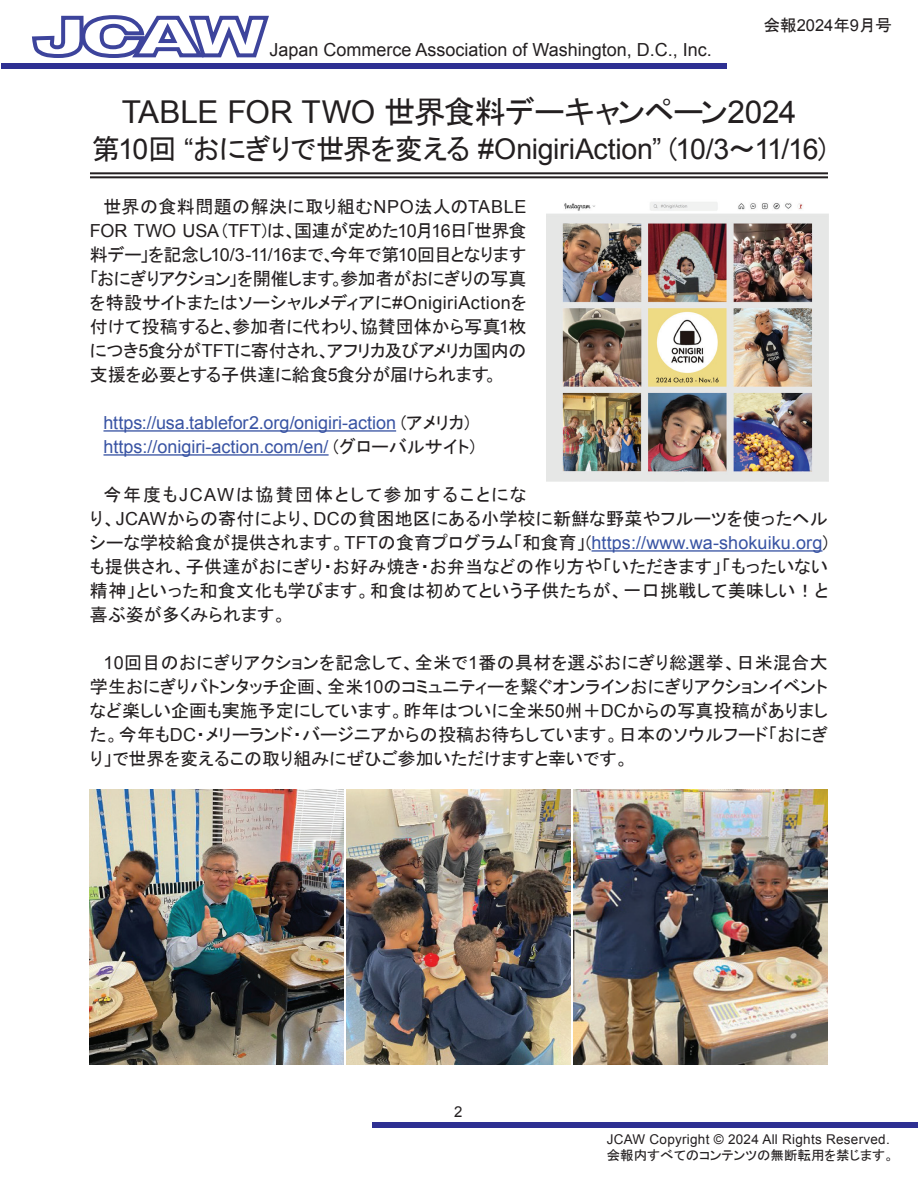
<style>
.page{position:relative;width:918px;height:1188px;background:#fff}
.page>*{position:absolute;margin:0;border:0;box-sizing:border-box;transform-origin:0 0}
.t1{font:31.5px "Arial";letter-spacing:-.01em;color:#231f20}
.t2{font:28.5px "Arial";letter-spacing:-.01em;color:#231f20}
.t3{font:18px/24px "MS P Gothic";letter-spacing:.015em;color:#231f20;text-align:justify}
.t4{font:18px/24px "Arial";color:#3853a3}
.t5{font:18px "Arial";color:#231f20}
.t6{font:16.5px "MS P Gothic";color:#231f20}
.t7{font:15px "Arial";color:#231f20}
.t8{font:13.5px "Arial";letter-spacing:.02em;color:#231f20}
.t9{font:13.5px "MS P Gothic";color:#231f20}
.s1{font-family:"Arial"}
.s2{font-family:"MS P Gothic"}
.s3{font-family:"MS P Gothic";color:#231f20}
.s4{font-family:"Arial";color:#3853a3}
</style>
<div class="page">
<div style="left:1px;top:63px;width:725px;height:6px;background:#2e3092"></div>
<div style="left:372px;top:1123px;width:545px;height:5px;background:#2e3092"></div>
<svg style="left:32px;top:15px;width:237px;height:43px"></svg>
<hr style="left:90px;top:172px;width:738px;height:2px;background:#231f20">
<hr style="left:90px;top:176px;width:738px;height:2px;background:#231f20">
<hr style="left:103px;top:430px;width:293px;height:2px;background:#3853a3">
<hr style="left:103px;top:454px;width:226px;height:2px;background:#3853a3">
<hr style="left:592px;top:550px;width:231px;height:2px;background:#3853a3">
<img style="left:547px;top:202px;width:281px;height:279px">
<img style="left:90px;top:789px;width:254px;height:276px">
<img style="left:574px;top:789px;width:254px;height:276px">
<img style="left:347px;top:789px;width:224px;height:276px">
<p class="t5" style="left:269px;top:38px;width:444px">Japan Commerce Association of Washington, D.C., Inc.</p>
<p class="t6" style="left:764px;top:17px;width:130px">会報<span class="s1">2024</span>年<span class="s1">9</span>月号</p>
<h1 class="t1" style="left:122px;top:92px;width:676px">TABLE FOR TWO <span class="s2">世界食料デーキャンペーン</span>2024</h1>
<h2 class="t2" style="left:92px;top:131px;width:736px"><span class="s2">第</span>10<span class="s2">回</span> “<span class="s2">おにぎりで世界を変える</span> #OnigiriAction” <span class="s2">(</span>10/3<span class="s2">〜</span>11/16<span class="s2">)</span></h2>
<p class="t3" style="left:103px;top:195px;width:424px">世界の食料問題の解決に取り組む<span class="s1">NPO</span>法人の<span class="s1">TABLE</span></p>
<p class="t5" style="left:90px;top:219px;width:438px">FOR TWO USA <span class="s2">(</span>TFT<span class="s2">)は、国連が定めた</span>10<span class="s2">月</span>16<span class="s2">日「世界食</span></p>
<p class="t3" style="left:90px;top:243px;width:438px">料デー」を記念し<span class="s1">10/3-11/16</span>まで、今年で第<span class="s1">10</span>回目となります「おにぎりアクション」を開催します。参加者がおにぎりの写真を特設サイトまたはソーシャルメディアに<span class="s1">#OnigiriAction</span>を付けて投稿すると、参加者に代わり、協賛団体から写真<span class="s1">1</span>枚につき<span class="s1">5</span>食分が<span class="s1">TFT</span>に寄付され、アフリカ及びアメリカ国内の支援を必要とする子供達に給食<span class="s1">5</span>食分が届けられます。</p>
<p class="t4" style="left:103px;top:411px;width:385px">https://usa.tablefor2.org/onigiri-action <span class="s3">(アメリカ) </span>https://onigiri-action.com/en/ <span class="s3">(グローバルサイト)　</span></p>
<p class="t3" style="left:90px;top:482px;width:740px;text-align:left;text-indent:14px">今年度も<span class="s1">JCAW</span>は協賛団体として参加することにな<br>り、<span class="s1">JCAW</span>からの寄付により、<span class="s1">DC</span>の貧困地区にある小学校に新鮮な野菜やフルーツを使ったヘルシーな学校給食が提供されます。<span class="s1">TFT</span>の食育プログラム「和食育」(<span class="s4">https://www.wa-shokuiku.org</span>)も提供され、子供達がおにぎり・お好み焼き・お弁当などの作り方や「いただきます」「もったいない精神」といった和食文化も学びます。和食は初めてという子供たちが、一口挑戦して美味しい！と喜ぶ姿が多くみられます。</p>
<p class="t3" style="left:90px;top:650px;width:740px;text-indent:14px"><span class="s1">10</span>回目のおにぎりアクションを記念して、全米で<span class="s1">1</span>番の具材を選ぶおにぎり総選挙、日米混合大学生おにぎりバトンタッチ企画、全米<span class="s1">10</span>のコミュニティーを繋ぐオンラインおにぎりアクションイベントなど楽しい企画も実施予定にしています。昨年はついに全米<span class="s1">50</span>州＋<span class="s1">DC</span>からの写真投稿がありました。今年も<span class="s1">DC</span>・メリーランド・バージニアからの投稿お待ちしています。日本のソウルフード「おにぎり」で世界を変えるこの取り組みにぜひご参加いただけますと幸いです。</p>
<p class="t7" style="left:454px;top:1102px;width:10px">2</p>
<p class="t8" style="left:607px;top:1130px;width:285px">JCAW Copyright © 2024 All Rights Reserved.</p>
<p class="t9" style="left:607px;top:1149px;width:289px">会報内すべてのコンテンツの無断転用を禁じます。</p>
</div>
